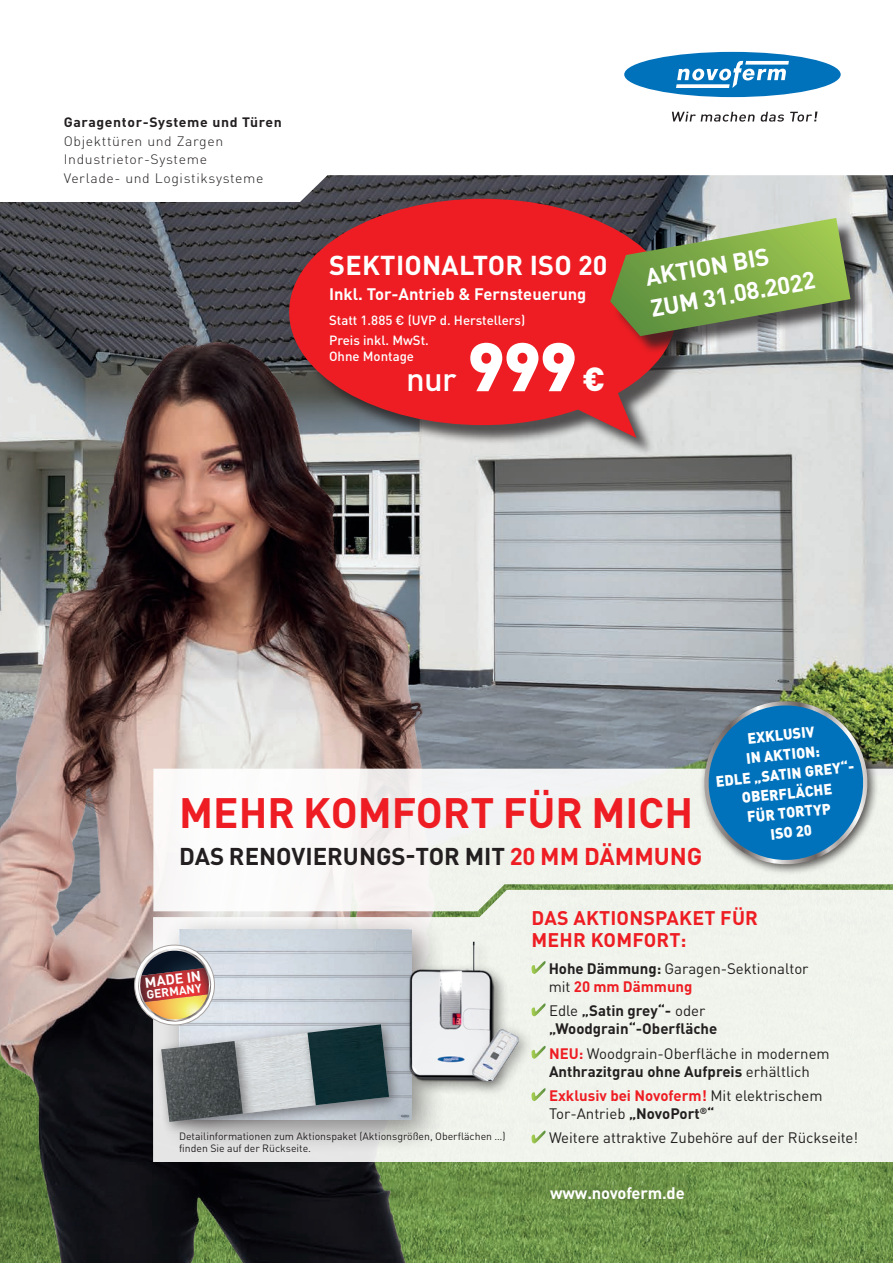
<style>
.page{position:relative;width:893px;height:1263px;background:#fff}
.page>*{position:absolute;margin:0;border:0;box-sizing:border-box;transform-origin:0 0}
.t1{font:700 42px "DIN Pro";color:#ee1d23}
.t2{font:500 33px "DIN Pro";color:#fff}
.t3{font:700 27px "DIN Pro";letter-spacing:.01em;color:#fff}
.t4{font:700 24px "DIN Pro";color:#231f20}
.t5{font:700 24px/31.5px "DIN Pro";color:#fff}
.t6{font:700 19.5px/22.5px "DIN Pro";letter-spacing:.01em;color:#ee1d23}
.t7{font:700 16.5px "DIN Pro";color:#fff}
.t8{font:15px/18px "DIN Pro";color:#231f20}
.t9{font:900 15px/19.5px "DIN Pro";color:#fff;text-align:center;scale:.95 1}
.t10{font:700 15px/18px "DIN Pro";color:#231f20}
.t11{font:700 14.25px "DIN";color:#fff}
.t12{font:300 13.5px/18.5px "DIN Pro";letter-spacing:.045em;color:#231f20;scale:1.04 1}
.t13{font:700 13.5px "DIN Pro";letter-spacing:.045em;color:#231f20;scale:1.04 1}
.t14{font:500 13.2px/20.5px "DIN Pro";color:#fff}
.t15{font:700 12px "DIN";color:#fff}
.t16{font:10.5px/12.6px "DIN Pro";color:#231f20}
.s1{font-weight:900;font-size:67.5px}
.s2{font-weight:900}
.s3{color:#ee1d23}
.s4{font-weight:700}
.s5{font-weight:700;color:#ee1d23}
.s6{font-weight:400}
</style>
<div class="page">
<img style="left:0;top:202px;width:893px;height:1061px">
<img style="left:0;top:288px;width:640px;height:975px">
<svg style="left:303px;top:51px;width:590px;height:151px"></svg>
<div style="left:624px;top:52px;width:217px;height:45px;background:#0072bc;border-radius:50%"></div>
<svg style="left:676px;top:61px;width:113px;height:27px"></svg>
<svg style="left:672px;top:112px;width:145px;height:10px"></svg>
<div style="left:153px;top:911px;width:740px;height:251px;background:#f0f3ec"></div>
<svg style="left:153px;top:769px;width:740px;height:142px;fill:#f2f4f1"></svg>
<svg style="left:531px;top:961px;width:14px;height:13px"></svg>
<svg style="left:531px;top:1003px;width:14px;height:13px"></svg>
<svg style="left:534px;top:1046px;width:11px;height:13px"></svg>
<svg style="left:531px;top:1088px;width:14px;height:13px"></svg>
<svg style="left:531px;top:1130px;width:14px;height:13px"></svg>
<div style="left:291px;top:201px;width:405px;height:255px;background:#231f20;opacity:.75"></div>
<svg style="left:289px;top:199px;width:388px;height:239px;fill:#ee1d23"></svg>
<div style="left:613px;top:221px;width:256px;height:134px;background:#231f20;opacity:.75"></div>
<svg style="left:610px;top:218px;width:240px;height:118px"></svg>
<div style="left:699px;top:696px;width:180px;height:180px;background:#231f20;opacity:.75"></div>
<svg style="left:702px;top:699px;width:167px;height:167px"></svg>
<div style="left:161px;top:911px;width:286px;height:244px;background:#231f20;opacity:.5"></div>
<img style="left:179px;top:929px;width:233px;height:190px">
<div style="left:228px;top:1026px;width:102px;height:101px;background:#231f20;opacity:.5"></div>
<div style="left:301px;top:1018px;width:102px;height:101px;background:#231f20;opacity:.5"></div>
<svg style="left:234px;top:1024px;width:155px;height:89px"></svg>
<img style="left:308px;top:1024px;width:81px;height:81px">
<div style="left:154px;top:1034px;width:102px;height:101px;background:#231f20;opacity:.5"></div>
<img style="left:161px;top:1041px;width:82px;height:81px">
<div style="left:404px;top:936px;width:105px;height:159px;background:#231f20;opacity:.5"></div>
<img style="left:395px;top:939px;width:116px;height:149px">
<div style="left:465px;top:1022px;width:69px;height:75px;background:#231f20;opacity:.4"></div>
<img style="left:473px;top:1029px;width:46px;height:52px">
<svg style="left:132px;top:942px;width:85px;height:86px"></svg>
<p class="t13" style="left:64px;top:113px;width:211px">Garagentor-Systeme und Türen</p>
<p class="t12" style="left:64px;top:131px;width:194px">Objekttüren und Zargen<br>Industrietor-Systeme<br>Verlade- und Logistiksysteme</p>
<h3 class="t3" style="left:329px;top:247px;width:280px">SEKTIONALTOR ISO 20</h3>
<p class="t7" style="left:329px;top:283px;width:259px">Inkl. Tor-Antrieb &amp; Fernsteuerung</p>
<h2 class="t2" style="left:406px;top:357px;width:201px">nur <span class="s1">999</span> <span class="s2">€</span></h2>
<p class="t14" style="left:329px;top:309px;width:198px">Statt 1.885 € (UVP d. Herstellers)<br>Preis inkl. MwSt.</p>
<p class="t14" style="left:329px;top:345px;width:86px">Ohne Montage</p>
<h3 class="t5" style="left:643px;top:261px;width:168px;rotate:-10deg">AKTION BIS<br>ZUM 31.08.2022</h3>
<h1 class="t1" style="left:179px;top:784px;width:515px">MEHR KOMFORT FÜR MICH</h1>
<h3 class="t4" style="left:179px;top:840px;width:525px">DAS RENOVIERUNGS-TOR MIT <span class="s3">20 MM DÄMMUNG</span></h3>
<p class="t9" style="left:711px;top:732px;width:148px;rotate:-6deg">EXKLUSIV<br>IN AKTION:<br>EDLE „SATIN GREY“-<br>OBERFLÄCHE<br>FÜR TORTYP<br>ISO 20</p>
<p class="t11" style="left:144px;top:973px;width:58px;rotate:-7deg">MADE IN</p>
<p class="t15" style="left:146px;top:987px;width:57px;rotate:-7deg">GERMANY</p>
<p class="t16" style="left:179px;top:1129px;width:328px">Detailinformationen zum Aktionspaket (Aktionsgrößen, Oberflächen …) finden Sie auf der Rückseite.</p>
<h3 class="t6" style="left:532px;top:906px;width:228px">DAS AKTIONSPAKET FÜR<br>MEHR KOMFORT:</h3>
<p class="t8" style="left:549px;top:959px;width:261px"><span class="s4">Hohe Dämmung:</span> Garagen-Sektionaltor mit <span class="s5">20 mm Dämmung</span></p>
<p class="t10" style="left:549px;top:1001px;width:170px"><span class="s6">Edle</span> „Satin grey“- <span class="s6">oder </span>„Woodgrain“-Oberfläche</p>
<p class="t8" style="left:549px;top:1044px;width:282px"><span class="s5">NEU:</span> Woodgrain-Oberfläche in modernem<br><span class="s4">Anthrazitgrau ohne Aufpreis</span> erhältlich</p>
<p class="t8" style="left:549px;top:1086px;width:275px"><span class="s5">Exklusiv bei Novoferm!</span> Mit elektrischem<br>Tor-Antrieb <span class="s4">„NovoPort</span><sup>®</sup><span class="s4">“</span></p>
<p class="t8" style="left:549px;top:1128px;width:311px">Weitere attraktive Zubehöre auf der Rückseite!</p>
<p class="t7" style="left:550px;top:1181px;width:136px">www.novoferm.de</p>
</div>
